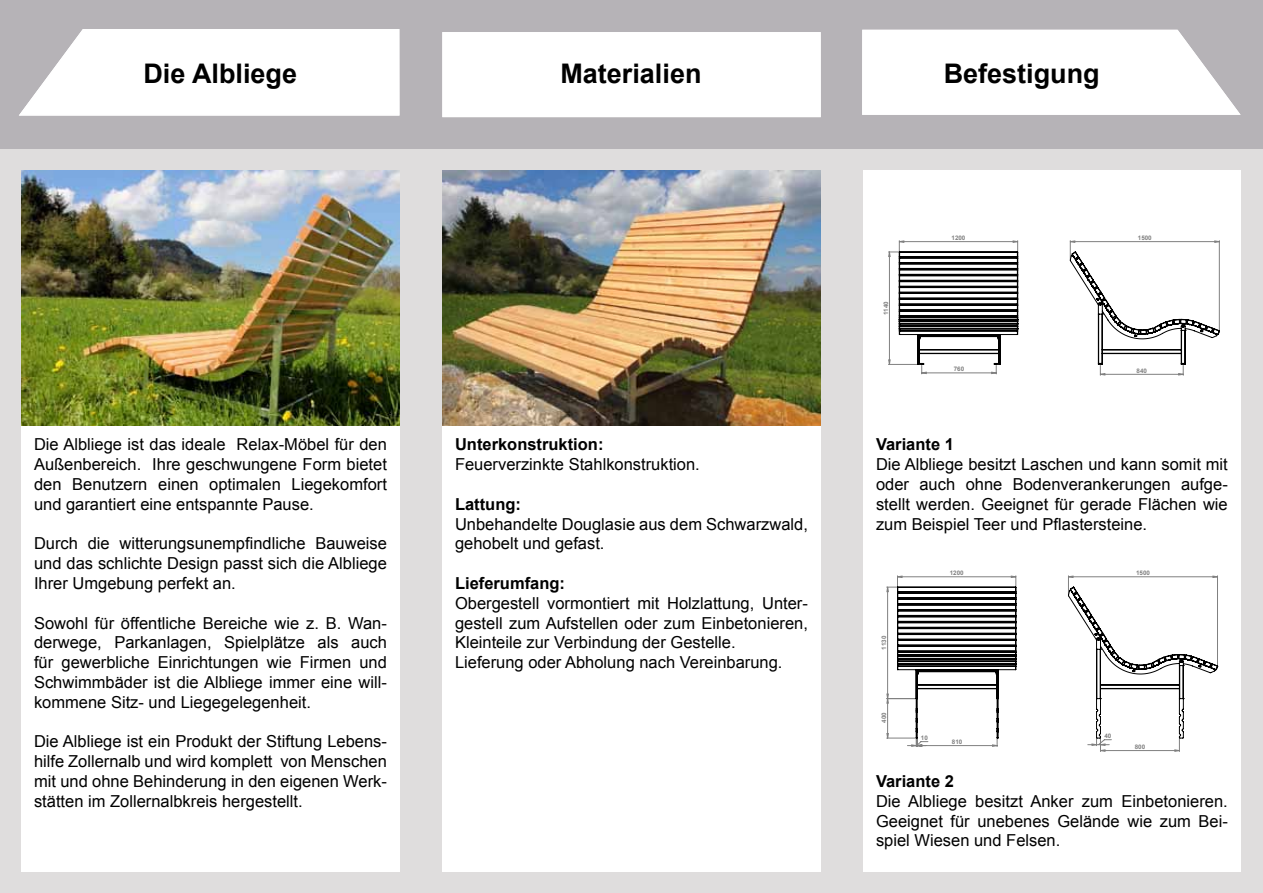
<style>
.page{position:relative;width:1263px;height:893px;background:#fff}
.page>*{position:absolute;margin:0;border:0;box-sizing:border-box;transform-origin:0 0}
.t1{font:700 27px "Arial";color:#000}
.t2{font:16.5px/19.8px "Arial";color:#000;text-align:justify}
.t3{font:700 16.5px "Arial";color:#000}
.t4{font:700 6.3px "Arial";color:#808080}
</style>
<div class="page">
<div style="left:0;top:148px;width:1263px;height:745px;background:#dfdddd"></div>
<div style="left:0;top:0;width:1263px;height:148px;background:#b6b3b7"></div>
<div style="left:442px;top:32px;width:379px;height:85px;background:#fff"></div>
<svg style="left:19px;top:29px;width:381px;height:87px;background:#f8f8f8"></svg>
<div style="left:442px;top:426px;width:379px;height:446px;background:#fff"></div>
<div style="left:863px;top:426px;width:377px;height:446px;background:#fff"></div>
<svg style="left:862px;top:30px;width:378px;height:85px;background:#f9f8f9"></svg>
<div style="left:21px;top:426px;width:379px;height:446px;background:#fff"></div>
<img style="left:442px;top:171px;width:379px;height:255px">
<img style="left:21px;top:170px;width:379px;height:255px">
<div style="left:863px;top:170px;width:377px;height:256px;background:#fff"></div>
<svg style="left:1070px;top:241px;width:150px;height:134px"></svg>
<svg style="left:888px;top:241px;width:130px;height:133px"></svg>
<svg style="left:897px;top:576px;width:282px;height:175px"></svg>
<svg style="left:1068px;top:576px;width:150px;height:162px"></svg>
<svg style="left:887px;top:587px;width:129px;height:152px"></svg>
<h1 class="t1" style="left:143px;top:56px;width:155px">Die Albliege</h1>
<h1 class="t1" style="left:560px;top:56px;width:143px">Materialien</h1>
<p class="t2" style="left:34px;top:435px;width:354px">Die Albliege ist das ideale Relax-Möbel für den Außenbereich. Ihre geschwungene Form bietet den Benutzern einen optimalen Liegekomfort und garantiert eine entspannte Pause.</p>
<p class="t2" style="left:34px;top:534px;width:354px">Durch die witterungsunempfindliche Bauweise und das schlichte Design passt sich die Albliege Ihrer Umgebung perfekt an.</p>
<p class="t2" style="left:34px;top:613px;width:354px">Sowohl für öffentliche Bereiche wie z. B. Wan&shy;derwege, Parkanlagen, Spielplätze als auch für gewerbliche Einrichtungen wie Firmen und Schwimmbäder ist die Albliege immer eine will&shy;kommene Sitz- und Liegegelegenheit.</p>
<p class="t2" style="left:34px;top:732px;width:354px">Die Albliege ist ein Produkt der Stiftung Lebens&shy;hilfe Zollernalb und wird komplett von Menschen mit und ohne Behinderung in den eigenen Werk&shy;stätten im Zollernalbkreis hergestellt.</p>
<p class="t3" style="left:455px;top:433px;width:150px">Unterkonstruktion:</p>
<p class="t2" style="left:455px;top:455px;width:246px">Feuerverzinkte Stahlkonstruktion.</p>
<p class="t3" style="left:455px;top:493px;width:67px">Lattung:</p>
<p class="t2" style="left:455px;top:514px;width:354px">Unbehandelte Douglasie aus dem Schwarzwald, gehobelt und gefast.</p>
<p class="t3" style="left:455px;top:572px;width:112px">Lieferumfang:</p>
<p class="t2" style="left:455px;top:593px;width:354px;text-align:left">Obergestell vormontiert mit Holzlattung, Unter&shy;gestell zum Aufstellen oder zum Einbetonieren, Kleinteile zur Verbindung der Gestelle.<br>Lieferung oder Abholung nach Vereinbarung.</p>
<h1 class="t1" style="left:944px;top:56px;width:158px">Befestigung</h1>
<p class="t4" style="left:882px;top:315px;width:15px;rotate:-90deg">1140</p>
<p class="t4" style="left:951px;top:234px;width:15px">1200</p>
<p class="t4" style="left:954px;top:365px;width:12px">760</p>
<p class="t4" style="left:1138px;top:234px;width:15px">1500</p>
<p class="t4" style="left:1136px;top:366px;width:12px">840</p>
<p class="t3" style="left:876px;top:433px;width:79px">Variante 1</p>
<p class="t2" style="left:876px;top:455px;width:353px">Die Albliege besitzt Laschen und kann somit mit oder auch ohne Bodenverankerungen aufge&shy;stellt werden. Geeignet für gerade Flächen wie zum Beispiel Teer und Pflastersteine.</p>
<p class="t4" style="left:880px;top:650px;width:15px;rotate:-90deg">1130</p>
<p class="t4" style="left:880px;top:723px;width:12px;rotate:-90deg">400</p>
<p class="t4" style="left:950px;top:569px;width:15px">1200</p>
<p class="t4" style="left:921px;top:734px;width:8px">10</p>
<p class="t4" style="left:952px;top:738px;width:12px">810</p>
<p class="t4" style="left:1136px;top:569px;width:15px">1500</p>
<p class="t4" style="left:1104px;top:732px;width:8px">40</p>
<p class="t4" style="left:1135px;top:743px;width:12px">800</p>
<p class="t3" style="left:876px;top:770px;width:79px">Variante 2</p>
<p class="t2" style="left:876px;top:791px;width:353px">Die Albliege besitzt Anker zum Einbetonieren.<br>Geeignet für unebenes Gelände wie zum Bei&shy;spiel Wiesen und Felsen.</p>
</div>
